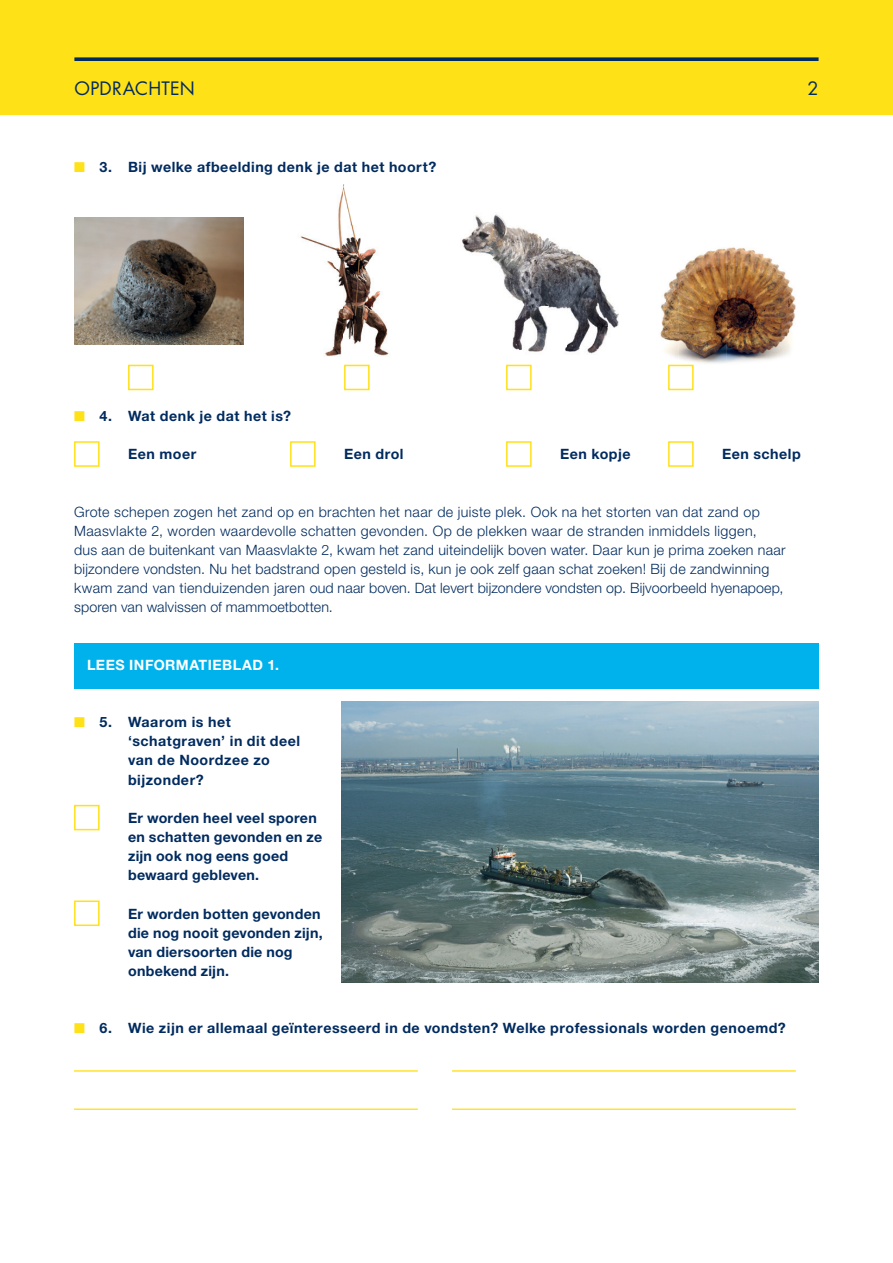
<style>
.page{position:relative;width:893px;height:1263px;background:#fff}
.page>*{position:absolute;margin:0;border:0;box-sizing:border-box;transform-origin:0 0}
.t1{font:18px "Futura Std";letter-spacing:.015em;color:#002b5f}
.t2{font:300 14.25px/19.2px "Helvetica Neue LT Std";letter-spacing:.02em;color:#002b5f}
.t3{font:700 14.25px/19.2px "Helvetica Neue LT Std";letter-spacing:.03em;color:#002b5f}
.t4{font:700 14.25px "Helvetica Neue LT Std";letter-spacing:.035em;color:#fff}
.s1{color:#ffe117}
</style>
<div class="page">
<div style="left:0;top:0;width:893px;height:115px;background:#ffe117"></div>
<svg style="left:74px;top:57px;width:745px;height:4px;background:#1a3d57"></svg>
<div style="left:74px;top:643px;width:745px;height:46px;background:#00b2ec"></div>
<img style="left:74px;top:217px;width:169px;height:128px">
<img style="left:462px;top:214px;width:157px;height:140px">
<img style="left:300px;top:184px;width:89px;height:173px">
<img style="left:342px;top:702px;width:477px;height:280px">
<img style="left:660px;top:247px;width:136px;height:118px">
<div style="left:128px;top:365px;width:26px;height:25px;border:2px solid #ffe117"></div>
<div style="left:344px;top:365px;width:26px;height:25px;border:2px solid #ffe117"></div>
<div style="left:506px;top:365px;width:26px;height:25px;border:2px solid #ffe117"></div>
<div style="left:668px;top:365px;width:26px;height:25px;border:2px solid #ffe117"></div>
<div style="left:74px;top:441px;width:26px;height:26px;border:2px solid #ffe117"></div>
<div style="left:290px;top:441px;width:26px;height:26px;border:2px solid #ffe117"></div>
<div style="left:506px;top:441px;width:26px;height:26px;border:2px solid #ffe117"></div>
<div style="left:668px;top:441px;width:26px;height:26px;border:2px solid #ffe117"></div>
<div style="left:74px;top:805px;width:26px;height:25px;border:2px solid #ffe117"></div>
<div style="left:74px;top:900px;width:26px;height:26px;border:2px solid #ffe117"></div>
<hr style="left:74px;top:1070px;width:344px;height:1px;background:#ffe117">
<hr style="left:452px;top:1070px;width:344px;height:1px;background:#ffe117">
<hr style="left:74px;top:1108px;width:344px;height:2px;background:#ffe117">
<hr style="left:452px;top:1108px;width:344px;height:2px;background:#ffe117">
<p class="t1" style="left:74px;top:77px;width:122px">OPDRACHTEN</p>
<p class="t3" style="left:74px;top:157px;width:364px"><span class="s1">■</span> 3. Bij welke afbeelding denk je dat het hoort?</p>
<p class="t1" style="left:807px;top:77px;width:13px">2</p>
<p class="t3" style="left:74px;top:406px;width:219px"><span class="s1">■</span> 4. Wat denk je dat het is?</p>
<p class="t3" style="left:128px;top:444px;width:70px">Een moer</p>
<p class="t3" style="left:344px;top:444px;width:61px">Een drol</p>
<p class="t3" style="left:560px;top:444px;width:72px">Een kopje</p>
<p class="t3" style="left:722px;top:444px;width:80px">Een schelp</p>
<p class="t2" style="left:74px;top:502px;width:713px">Grote schepen zogen het zand op en brachten het naar de juiste plek. Ook na het storten van dat zand op Maasvlakte 2, worden waardevolle schatten gevonden. Op de plekken waar de stranden inmiddels liggen,<br>dus aan de buitenkant van Maasvlakte 2, kwam het zand uiteindelijk boven water. Daar kun je prima zoeken naar bijzondere vondsten. Nu het badstrand open gesteld is, kun je ook zelf gaan schat zoeken! Bij de zandwinning kwam zand van tienduizenden jaren oud naar boven. Dat levert bijzondere vondsten op. Bijvoorbeeld hyenapoep, sporen van walvissen of mammoetbotten.</p>
<p class="t4" style="left:87px;top:656px;width:194px">LEES INFORMATIEBLAD 1.</p>
<p class="t3" style="left:128px;top:712px;width:174px;text-indent:-54px"><span class="s1">■</span> 5. Waarom is het ‘schatgraven’ in dit deel van de Noordzee zo bijzonder?</p>
<p class="t3" style="left:128px;top:808px;width:196px">Er worden heel veel sporen en schatten gevonden en ze zijn ook nog eens goed bewaard gebleven.</p>
<p class="t3" style="left:128px;top:903px;width:196px">Er worden botten gevonden die nog nooit gevonden zijn, van diersoorten die nog onbekend zijn.</p>
<p class="t3" style="left:74px;top:1018px;width:713px"><span class="s1">■</span> 6. Wie zijn er allemaal geïnteresseerd in de vondsten? Welke professionals worden genoemd?</p>
</div>
